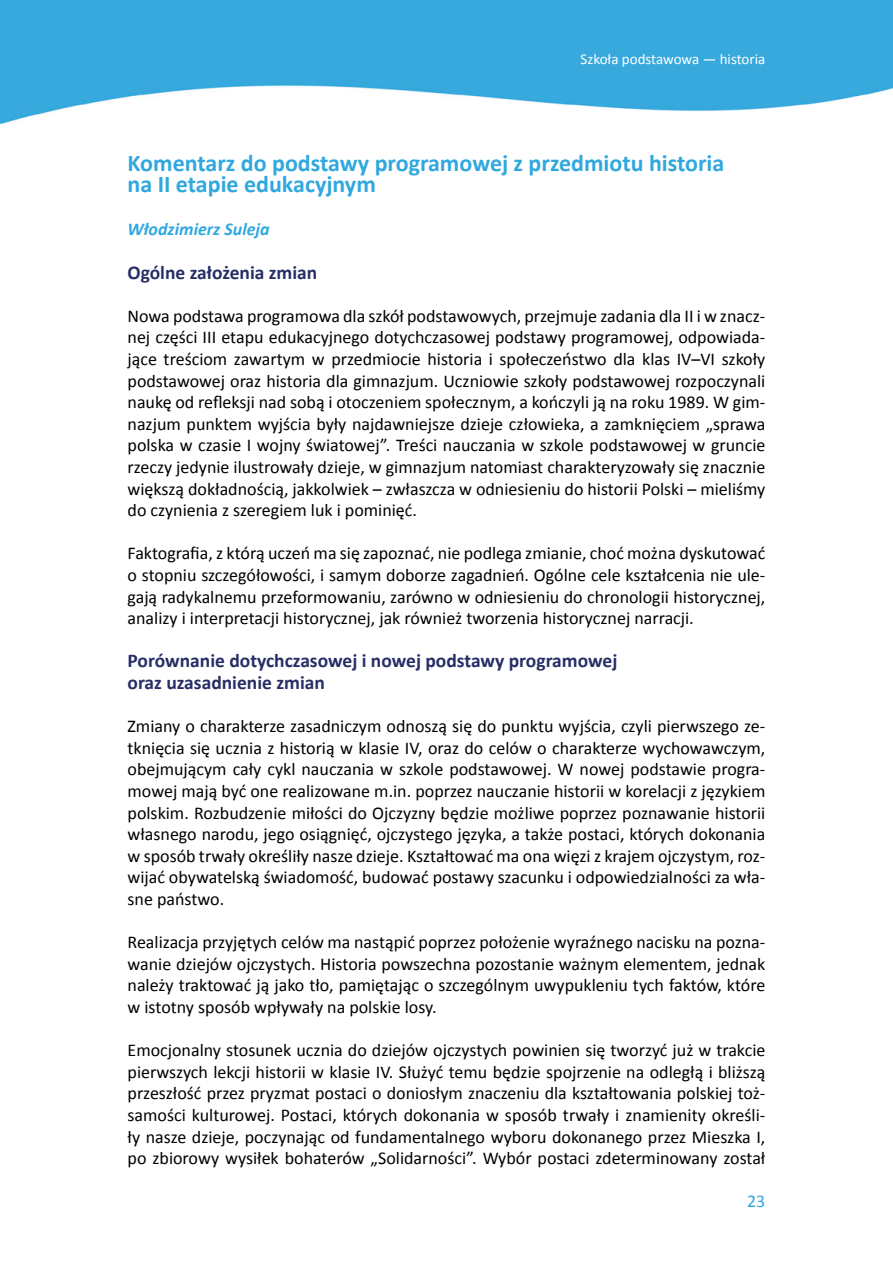
<style>
.page{position:relative;width:893px;height:1263px;background:#fff}
.page>*{position:absolute;margin:0;border:0;box-sizing:border-box;transform-origin:0 0}
.Tekst_podstawowy{font:700 24px/21.6px "Calibri";color:#30a8df}
.Srodtytul_numeracja{font:700 19.5px/21.6px "Calibri";color:#272e66}
.Tekst_podstawowy-2{font:18px/21.6px "Calibri";color:#000;text-align:justify}
.Srodtytul_numeracja-2{font:18px/21.6px "Calibri";color:#000;text-align:justify}
.Tekst_podstawowy-3{font:italic 700 18px "Calibri";color:#30a8df}
.t1{font:18px "Calibri";color:#30a8df}
.t2{font:15px "Calibri";color:#fff}
</style>
<div class="page">
<img style="left:0;top:0;width:893px;height:123px">
<p class="t2" style="left:581px;top:50px;width:186px">Szkoła podstawowa — historia</p>
<p class="Tekst_podstawowy" style="left:128px;top:152px;width:598px">Komentarz do podstawy programowej z przedmiotu historia na II etapie edukacyjnym</p>
<p class="Tekst_podstawowy-3" style="left:128px;top:218px;width:144px">Włodzimierz Suleja</p>
<p class="Srodtytul_numeracja" style="left:128px;top:261px;width:191px">Ogólne założenia zmian</p>
<p class="Tekst_podstawowy-2" style="left:128px;top:305px;width:639px">Nowa podstawa programowa dla szkół podstawowych, przejmuje zadania dla II i w znacz&shy;nej części III etapu edukacyjnego dotychczasowej podstawy programowej, odpowiada&shy;jące treściom zawartym w przedmiocie historia i społeczeństwo dla klas IV–VI szkoły podstawowej oraz historia dla gimnazjum. Uczniowie szkoły podstawowej rozpoczynali naukę od refleksji nad sobą i otoczeniem społecznym, a kończyli ją na roku 1989. W gim&shy;nazjum punktem wyjścia były najdawniejsze dzieje człowieka, a zamknięciem „sprawa polska w czasie I wojny światowej”. Treści nauczania w szkole podstawowej w gruncie rzeczy jedynie ilustrowały dzieje, w gimnazjum natomiast charakteryzowały się znacznie większą dokładnością, jakkolwiek – zwłaszcza w odniesieniu do historii Polski – mieliśmy do czynienia z szeregiem luk i pominięć.</p>
<p class="Tekst_podstawowy-2" style="left:128px;top:543px;width:639px">Faktografia, z którą uczeń ma się zapoznać, nie podlega zmianie, choć można dyskutować o stopniu szczegółowości, i samym doborze zagadnień. Ogólne cele kształcenia nie ule&shy;gają radykalnemu przeformowaniu, zarówno w odniesieniu do chronologii historycznej, analizy i interpretacji historycznej, jak również tworzenia historycznej narracji.</p>
<p class="Srodtytul_numeracja" style="left:128px;top:650px;width:491px">Porównanie dotychczasowej i nowej podstawy programowej oraz uzasadnienie zmian</p>
<p class="Srodtytul_numeracja-2" style="left:128px;top:715px;width:639px">Zmiany o charakterze zasadniczym odnoszą się do punktu wyjścia, czyli pierwszego ze&shy;tknięcia się ucznia z historią w klasie IV, oraz do celów o charakterze wychowawczym, obejmującym cały cykl nauczania w szkole podstawowej. W nowej podstawie progra&shy;mowej mają być one realizowane m.in. poprzez nauczanie historii w korelacji z językiem polskim. Rozbudzenie miłości do Ojczyzny będzie możliwe poprzez poznawanie historii własnego narodu, jego osiągnięć, ojczystego języka, a także postaci, których dokonania w sposób trwały określiły nasze dzieje. Kształtować ma ona więzi z krajem ojczystym, roz&shy;wijać obywatelską świadomość, budować postawy szacunku i odpowiedzialności za wła&shy;sne państwo.</p>
<p class="Tekst_podstawowy-2" style="left:128px;top:931px;width:639px">Realizacja przyjętych celów ma nastąpić poprzez położenie wyraźnego nacisku na pozna&shy;wanie dziejów ojczystych. Historia powszechna pozostanie ważnym elementem, jednak należy traktować ją jako tło, pamiętając o szczególnym uwypukleniu tych faktów, które w istotny sposób wpływały na polskie losy.</p>
<p class="Tekst_podstawowy-2" style="left:128px;top:1039px;width:639px">Emocjonalny stosunek ucznia do dziejów ojczystych powinien się tworzyć już w trakcie pierwszych lekcji historii w klasie IV. Służyć temu będzie spojrzenie na odległą i bliższą przeszłość przez pryzmat postaci o doniosłym znaczeniu dla kształtowania polskiej toż&shy;samości kulturowej. Postaci, których dokonania w sposób trwały i znamienity określi&shy;ły nasze dzieje, poczynając od fundamentalnego wyboru dokonanego przez Mieszka I, po zbiorowy wysiłek bohaterów „Solidarności”. Wybór postaci zdeterminowany został</p>
<p class="t1" style="left:747px;top:1190px;width:20px">23</p>
</div>
